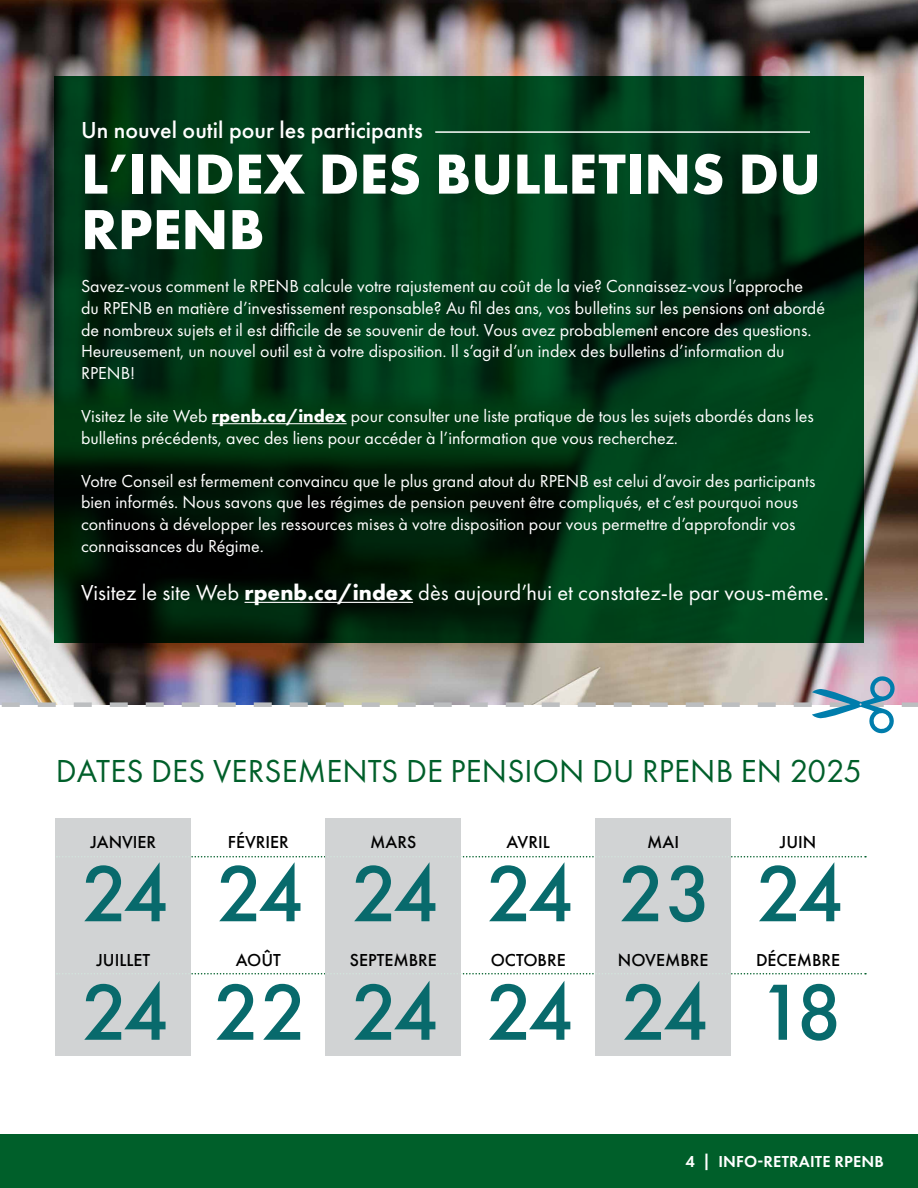
<style>
.page{position:relative;width:918px;height:1188px;background:#fff}
.page>*{position:absolute;margin:0;border:0;box-sizing:border-box;transform-origin:0 0}
.t1{font:500 82.5px "Futura PT";letter-spacing:-.07em;color:#086a6c}
.t2{font:700 58.5px/55.5px "Futura PT";color:#fff}
.t3{font:33px "Futura PT";letter-spacing:.005em;color:#005f2a}
.t4{font:500 24px "Futura PT";color:#fff}
.t5{font:22.5px "Futura PT";color:#fff}
.t6{font:18px/21.6px "Futura PT";color:#fff}
.t7{font:500 18px "Futura PT";color:#000}
.t8{font:600 16.5px "Futura PT";letter-spacing:.01em;color:#fff}
.s1{font-weight:700}
</style>
<div class="page">
<img style="left:0;top:0;width:918px;height:705px">
<div style="left:0;top:1135px;width:918px;height:53px;background:#005f2a"></div>
<svg style="left:54px;top:76px;width:810px;height:567px;background:#003214"></svg>
<hr style="left:212px;top:423px;width:135px;height:1px;background:#fff">
<hr style="left:245px;top:602px;width:168px;height:1px;background:#fff">
<hr style="left:435px;top:131px;width:375px;height:2px;background:#fff">
<div style="left:56px;top:818px;width:135px;height:119px;background:#d1d3d4"></div>
<div style="left:326px;top:818px;width:135px;height:119px;background:#d1d3d4"></div>
<div style="left:596px;top:818px;width:135px;height:119px;background:#d1d3d4"></div>
<div style="left:56px;top:937px;width:135px;height:119px;background:#d1d3d4"></div>
<div style="left:326px;top:937px;width:135px;height:119px;background:#d1d3d4"></div>
<div style="left:596px;top:937px;width:135px;height:119px;background:#d1d3d4"></div>
<svg style="left:57px;top:856px;width:809px;height:1px"></svg>
<svg style="left:57px;top:973px;width:809px;height:1px"></svg>
<img style="left:2px;top:676px;width:916px;height:57px">
<h3 class="t4" style="left:81px;top:116px;width:343px">Un nouvel outil pour les participants</h3>
<h2 class="t2" style="left:81px;top:145px;width:742px">L’INDEX DES BULLETINS DU<br>RPENB</h2>
<p class="t6" style="left:81px;top:275px;width:746px">Savez-vous comment le RPENB calcule votre rajustement au coût de la vie? Connaissez-vous l’approche du RPENB en matière d’investissement responsable? Au fil des ans, vos bulletins sur les pensions ont abordé de nombreux sujets et il est difficile de se souvenir de tout. Vous avez probablement encore des questions.<br>Heureusement, un nouvel outil est à votre disposition. Il s’agit d’un index des bulletins d’information du RPENB!</p>
<p class="t6" style="left:81px;top:405px;width:734px">Visitez le site Web <span class="s1">rpenb.ca/index</span> pour consulter une liste pratique de tous les sujets abordés dans les bulletins précédents, avec des liens pour accéder à l’information que vous recherchez.</p>
<p class="t6" style="left:81px;top:470px;width:736px">Votre Conseil est fermement convaincu que le plus grand atout du RPENB est celui d’avoir des participants bien informés. Nous savons que les régimes de pension peuvent être compliqués, et c’est pourquoi nous continuons à développer les ressources mises à votre disposition pour vous permettre d’approfondir vos connaissances du Régime.</p>
<p class="t5" style="left:81px;top:579px;width:749px">Visitez le site Web <span class="s1">rpenb.ca/index</span> dès aujourd’hui et constatez-le par vous-même.</p>
<h3 class="t3" style="left:56px;top:752px;width:808px">DATES DES VERSEMENTS DE PENSION DU RPENB EN 2025</h3>
<p class="t7" style="left:91px;top:831px;width:67px">JANVIER</p>
<h1 class="t1" style="left:81px;top:844px;width:90px">24</h1>
<p class="t7" style="left:96px;top:949px;width:55px">JUILLET</p>
<h1 class="t1" style="left:81px;top:963px;width:90px">24</h1>
<p class="t7" style="left:228px;top:831px;width:62px">FÉVRIER</p>
<h1 class="t1" style="left:216px;top:844px;width:90px">24</h1>
<p class="t7" style="left:236px;top:949px;width:47px">AOÛT</p>
<h1 class="t1" style="left:214px;top:963px;width:95px">22</h1>
<p class="t7" style="left:370px;top:831px;width:48px">MARS</p>
<h1 class="t1" style="left:351px;top:844px;width:90px">24</h1>
<p class="t7" style="left:350px;top:949px;width:89px">SEPTEMBRE</p>
<h1 class="t1" style="left:351px;top:963px;width:90px">24</h1>
<p class="t7" style="left:507px;top:831px;width:45px">AVRIL</p>
<h1 class="t1" style="left:486px;top:844px;width:90px">24</h1>
<p class="t7" style="left:491px;top:949px;width:77px">OCTOBRE</p>
<h1 class="t1" style="left:486px;top:963px;width:90px">24</h1>
<p class="t7" style="left:647px;top:831px;width:33px">MAI</p>
<h1 class="t1" style="left:618px;top:844px;width:95px">23</h1>
<p class="t7" style="left:618px;top:949px;width:92px">NOVEMBRE</p>
<h1 class="t1" style="left:621px;top:963px;width:90px">24</h1>
<p class="t7" style="left:780px;top:831px;width:38px">JUIN</p>
<h1 class="t1" style="left:756px;top:844px;width:90px">24</h1>
<p class="t7" style="left:756px;top:949px;width:86px">DÉCEMBRE</p>
<h1 class="t1" style="left:758px;top:963px;width:86px">18</h1>
<p class="t8" style="left:685px;top:1151px;width:200px">4 | INFO-RETRAITE RPENB</p>
</div>
